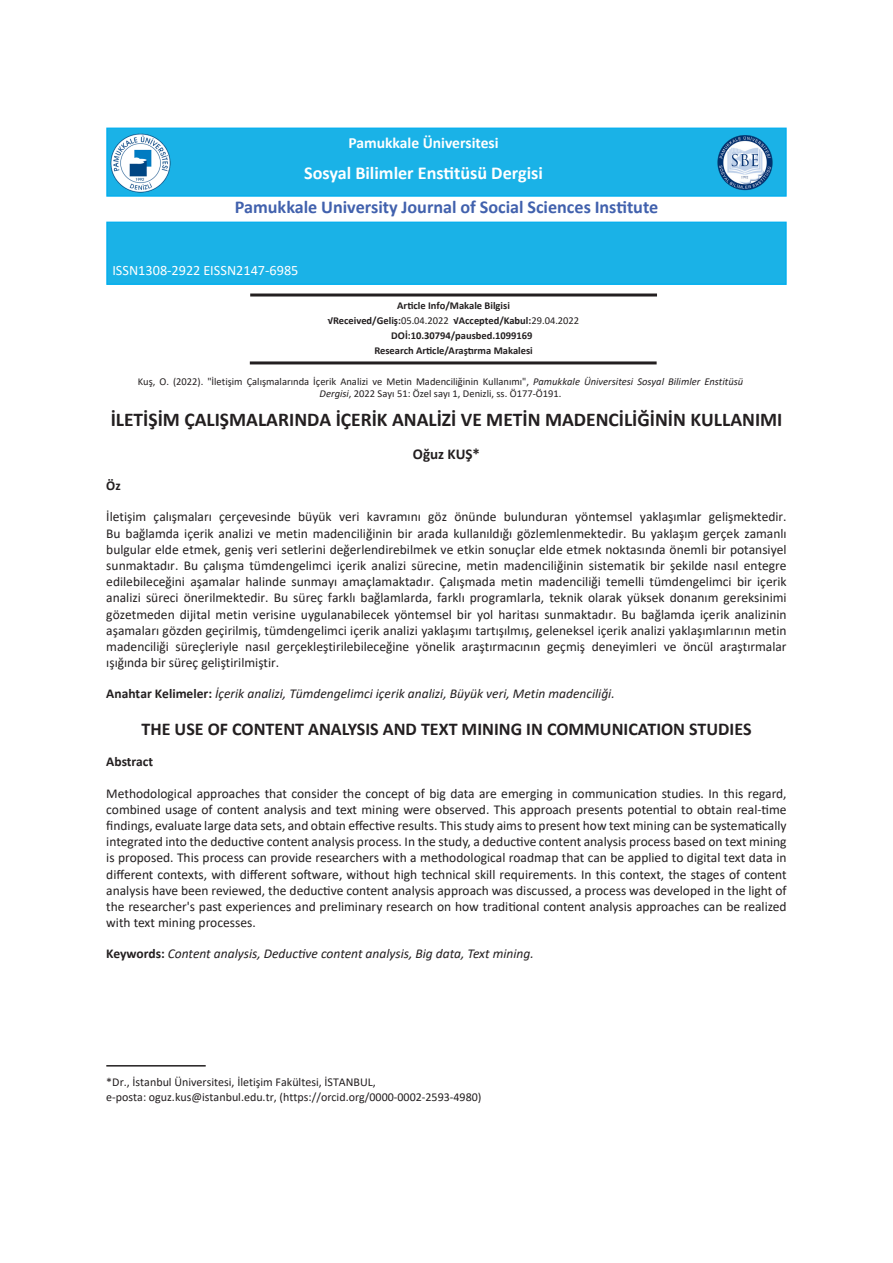
<style>
.page{position:relative;width:893px;height:1263px;background:#fff}
.page>*{position:absolute;margin:0;border:0;box-sizing:border-box;transform-origin:0 0}
.t1{font:700 19.5px "Calibri";color:#231f20}
.t2{font:700 18.15px "Calibri";color:#4161ad}
.t3{font:700 18.15px "Calibri";color:#fff}
.t4{font:700 18px "Calibri";color:#231f20}
.t5{font:700 15.6px "Calibri";color:#fff}
.t6{font:700 15px "Calibri";color:#231f20}
.t7{font:14.25px "Calibri";color:#fff}
.t8{font:13.5px/16.2px "Calibri";color:#231f20;text-align:justify}
.t9{font:italic 13.5px "Calibri";color:#231f20}
.t10{font:700 13.5px "Calibri";color:#231f20}
.t11{font:12px/15px "Calibri";color:#231f20}
.t12{font:10.5px/12px "Calibri";color:#231f20;text-align:center}
.t13{font:700 10.5px "Calibri";color:#231f20}
.s1{font-weight:400}
.s2{font-style:italic}
.s3{font-weight:700;font-style:normal}
</style>
<div class="page">
<hr style="left:250px;top:293px;width:407px;height:3px;background:#231f20">
<hr style="left:250px;top:361px;width:407px;height:3px;background:#231f20">
<div style="left:106px;top:222px;width:681px;height:63px;background:#1ab2e7;border:1px solid #00aeef"></div>
<div style="left:106px;top:128px;width:681px;height:69px;background:#1ab2e7;border:1px solid #00aeef"></div>
<img style="left:717px;top:135px;width:56px;height:56px">
<img style="left:111px;top:133px;width:59px;height:59px">
<hr style="left:106px;top:1065px;width:100px;height:1px;background:#231f20">
<p class="t5" style="left:348px;top:131px;width:152px">Pamukkale Üniversitesi</p>
<h2 class="t3" style="left:304px;top:160px;width:240px">Sosyal Bilimler Enstitüsü Dergisi</h2>
<h2 class="t2" style="left:235px;top:194px;width:425px">Pamukkale University Journal of Social Sciences Institute</h2>
<p class="t7" style="left:112px;top:260px;width:188px">ISSN1308-2922 EISSN2147-6985</p>
<p class="t13" style="left:397px;top:298px;width:114px">Article Info/Makale Bilgisi</p>
<p class="t13" style="left:328px;top:313px;width:253px">√Received/Geliş:<span class="s1">05.04.2022</span> √Accepted/Kabul:<span class="s1">29.04.2022</span></p>
<p class="t13" style="left:391px;top:328px;width:143px">DOİ:10.30794/pausbed.1099169</p>
<p class="t13" style="left:374px;top:343px;width:160px">Research Article/Araştırma Makalesi</p>
<p class="t12" style="left:138px;top:375px;width:607px">Kuş, O. (2022). "İletişim Çalışmalarında İçerik Analizi ve Metin Madenciliğinin Kullanımı", <span class="s2">Pamukkale Üniversitesi Sosyal Bilimler Enstitüsü<br>Dergisi</span>, 2022 Sayı 51: Özel sayı 1, Denizli, ss. Ö177-Ö191.</p>
<h1 class="t1" style="left:111px;top:406px;width:673px">İLETİŞİM ÇALIŞMALARINDA İÇERİK ANALİZİ VE METİN MADENCİLİĞİNİN KULLANIMI</h1>
<p class="t6" style="left:413px;top:443px;width:69px">Oğuz KUŞ*</p>
<p class="t10" style="left:106px;top:476px;width:16px">Öz</p>
<p class="t8" style="left:106px;top:508px;width:682px">İletişim çalışmaları çerçevesinde büyük veri kavramını göz önünde bulunduran yöntemsel yaklaşımlar gelişmektedir.<br>Bu bağlamda içerik analizi ve metin madenciliğinin bir arada kullanıldığı gözlemlenmektedir. Bu yaklaşım gerçek zamanlı bulgular elde etmek, geniş veri setlerini değerlendirebilmek ve etkin sonuçlar elde etmek noktasında önemli bir potansiyel sunmaktadır. Bu çalışma tümdengelimci içerik analizi sürecine, metin madenciliğinin sistematik bir şekilde nasıl entegre edilebileceğini aşamalar halinde sunmayı amaçlamaktadır. Çalışmada metin madenciliği temelli tümdengelimci bir içerik analizi süreci önerilmektedir. Bu süreç farklı bağlamlarda, farklı programlarla, teknik olarak yüksek donanım gereksinimi gözetmeden dijital metin verisine uygulanabilecek yöntemsel bir yol haritası sunmaktadır. Bu bağlamda içerik analizinin aşamaları gözden geçirilmiş, tümdengelimci içerik analizi yaklaşımı tartışılmış, geleneksel içerik analizi yaklaşımlarının metin madenciliği süreçleriyle nasıl gerçekleştirilebileceğine yönelik araştırmacının geçmiş deneyimleri ve öncül araştırmalar ışığında bir süreç geliştirilmiştir.</p>
<p class="t9" style="left:106px;top:685px;width:510px"><span class="s3">Anahtar Kelimeler:</span> İçerik analizi, Tümdengelimci içerik analizi, Büyük veri, Metin madenciliği.</p>
<h3 class="t4" style="left:141px;top:716px;width:611px">THE USE OF CONTENT ANALYSIS AND TEXT MINING IN COMMUNICATION STUDIES</h3>
<p class="t10" style="left:106px;top:752px;width:48px">Abstract</p>
<p class="t8" style="left:106px;top:784px;width:682px">Methodological approaches that consider the concept of big data are emerging in communication studies. In this regard, combined usage of content analysis and text mining were observed. This approach presents potential to obtain real-time findings, evaluate large data sets, and obtain effective results. This study aims to present how text mining can be systematically integrated into the deductive content analysis process. In the study, a deductive content analysis process based on text mining is proposed. This process can provide researchers with a methodological roadmap that can be applied to digital text data in different contexts, with different software, without high technical skill requirements. In this context, the stages of content analysis have been reviewed, the deductive content analysis approach was discussed, a process was developed in the light of the researcher's past experiences and preliminary research on how traditional content analysis approaches can be realized with text mining processes.</p>
<p class="t9" style="left:106px;top:944px;width:429px"><span class="s3">Keywords:</span> Content analysis, Deductive content analysis, Big data, Text mining.</p>
<p class="t11" style="left:106px;top:1074px;width:377px">*Dr., İstanbul Üniversitesi, İletişim Fakültesi, İSTANBUL,<br>e-posta: oguz.kus@istanbul.edu.tr, (https://orcid.org/0000-0002-2593-4980)</p>
</div>
